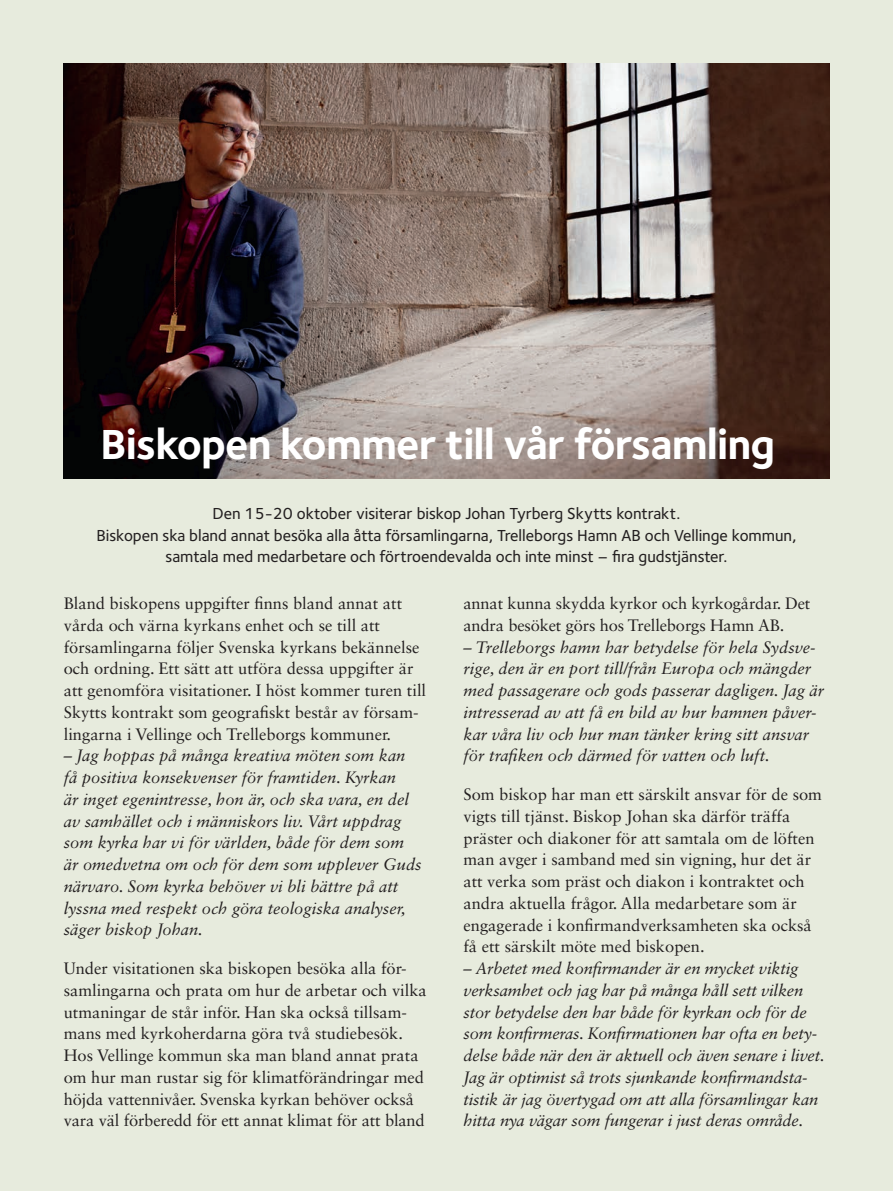
<style>
.page{position:relative;width:893px;height:1191px;background:#e7ebdd}
.page>*{position:absolute;margin:0;border:0;box-sizing:border-box;transform-origin:0 0}
.t1{font:700 43.5px "Foundry Sterling";letter-spacing:-.02em;color:#fff}
.t2{font:16.5px/21.8px "Sabon LT Std";color:#231f20}
.t3{font:italic 16.5px/21.8px "Sabon LT Std";color:#231f20}
.t4{font:500 16.5px/21.8px "Foundry Sterling";color:#231f20;text-align:center}
</style>
<div class="page">
<img style="left:64px;top:64px;width:765px;height:415px">
<h1 class="t1" style="left:101px;top:413px;width:676px">Biskopen kommer till vår församling</h1>
<p class="t4" style="left:96px;top:502px;width:702px">Den 15-20 oktober visiterar biskop Johan Tyrberg Skytts kontrakt.<br>Biskopen ska bland annat besöka alla åtta församlingarna, Trelleborgs Hamn AB och Vellinge kommun, samtala med medarbetare och förtroendevalda och inte minst – fira gudstjänster.</p>
<p class="t2" style="left:64px;top:592px;width:364px">Bland biskopens uppgifter finns bland annat att vårda och värna kyrkans enhet och se till att församlingarna följer Svenska kyrkans bekännelse och ordning. Ett sätt att utföra dessa uppgifter är att genomföra visitationer. I höst kommer turen till Skytts kontrakt som geografiskt består av försam&shy;lingarna i Vellinge och Trelleborgs kommuner.</p>
<p class="t3" style="left:64px;top:744px;width:359px">– Jag hoppas på många kreativa möten som kan få positiva konsekvenser för framtiden. Kyrkan<br>är inget egenintresse, hon är, och ska vara, en del av samhället och i människors liv. Vårt uppdrag som kyrka har vi för världen, både för dem som är omedvetna om och för dem som upplever Guds närvaro. Som kyrka behöver vi bli bättre på att lyssna med respekt och göra teologiska analyser, säger biskop Johan.</p>
<p class="t2" style="left:64px;top:957px;width:365px">Under visitationen ska biskopen besöka alla för&shy;samlingarna och prata om hur de arbetar och vilka utmaningar de står inför. Han ska också tillsam&shy;mans med kyrkoherdarna göra två studiebesök.<br>Hos Vellinge kommun ska man bland annat prata om hur man rustar sig för klimatförändringar med höjda vattennivåer. Svenska kyrkan behöver också vara väl förberedd för ett annat klimat för att bland</p>
<p class="t2" style="left:463px;top:592px;width:348px">annat kunna skydda kyrkor och kyrkogårdar. Det andra besöket görs hos Trelleborgs Hamn AB.</p>
<p class="t3" style="left:463px;top:636px;width:362px">– Trelleborgs hamn har betydelse för hela Sydsve&shy;rige, den är en port till/från Europa och mängder med passagerare och gods passerar dagligen. Jag är intresserad av att få en bild av hur hamnen påver&shy;kar våra liv och hur man tänker kring sitt ansvar för trafiken och därmed för vatten och luft.</p>
<p class="t2" style="left:463px;top:783px;width:360px">Som biskop har man ett särskilt ansvar för de som vigts till tjänst. Biskop Johan ska därför träffa präster och diakoner för att samtala om de löften man avger i samband med sin vigning, hur det är att verka som präst och diakon i kontraktet och andra aktuella frågor. Alla medarbetare som är engagerade i konfirmandverksamheten ska också få ett särskilt möte med biskopen.</p>
<p class="t3" style="left:463px;top:957px;width:363px">– Arbetet med konfirmander är en mycket viktig verksamhet och jag har på många håll sett vilken stor betydelse den har både för kyrkan och för de som konfirmeras. Konfirmationen har ofta en bety&shy;delse både när den är aktuell och även senare i livet.<br>Jag är optimist så trots sjunkande konfirmandsta&shy;tistik är jag övertygad om att alla församlingar kan hitta nya vägar som fungerar i just deras område.</p>
</div>
